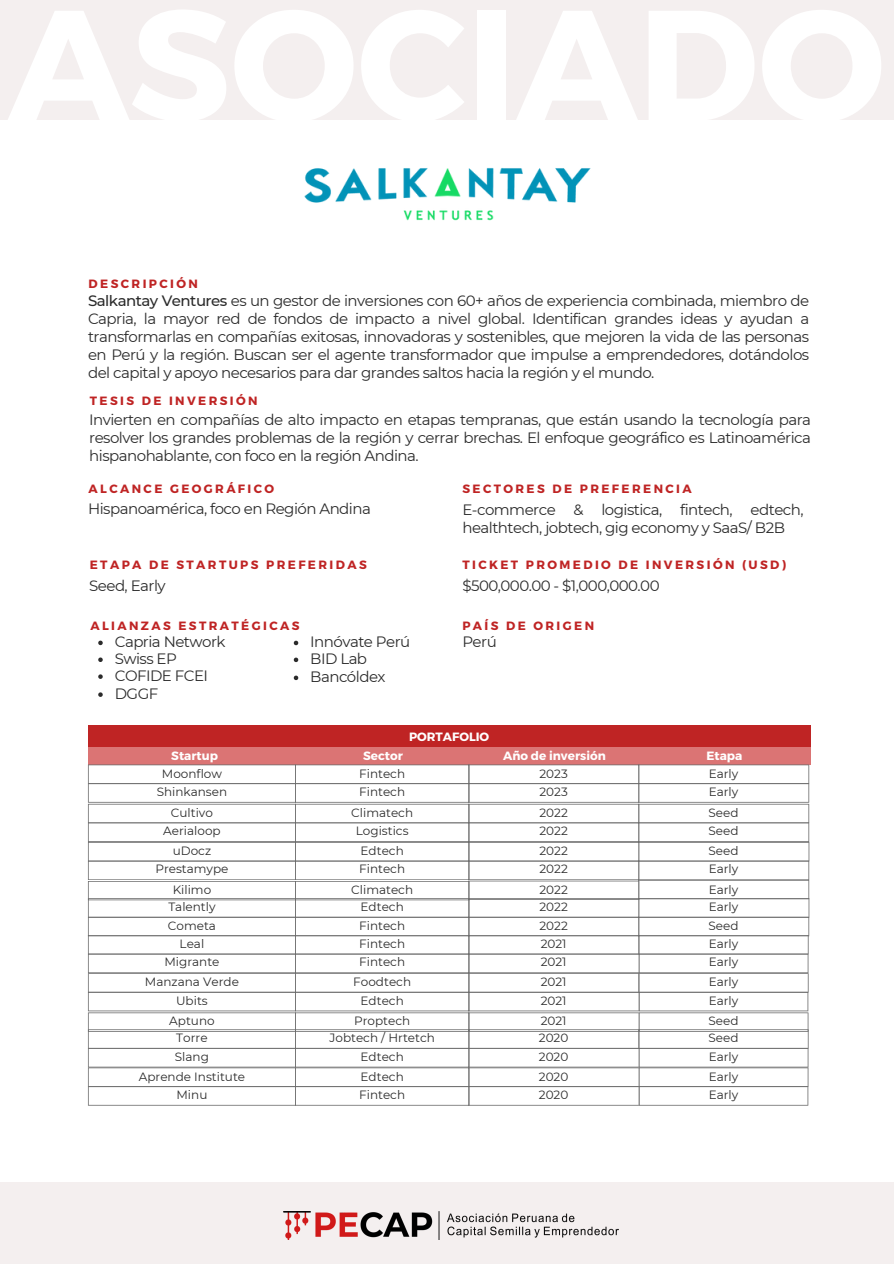
<style>
.page{position:relative;width:894px;height:1264px;background:#fff}
.page>*{position:absolute;margin:0;border:0;box-sizing:border-box;transform-origin:0 0}
.t1{font:15px/18px "Montserrat";letter-spacing:-.035em;color:#2b2b2b;text-align:justify}
.t2{font:12px "Montserrat";color:#2b2b2b}
.t3{font:700 12px "Montserrat";letter-spacing:.2em;color:#bf2424}
.t4{font:700 12px "Montserrat";color:#fff}
.s1{font-weight:500}
</style>
<div class="page">
<img style="left:304px;top:167px;width:287px;height:54px">
<div style="left:88px;top:725px;width:722px;height:22px;background:#bf2424"></div>
<div style="left:88px;top:747px;width:722px;height:17px;background:#db7474"></div>
<svg style="left:88px;top:764px;width:721px;height:341px"></svg>
<div style="left:0;top:1182px;width:893px;height:81px;background:#f4efef"></div>
<img style="left:283px;top:1211px;width:334px;height:28px">
<div style="left:0;top:0;width:893px;height:119px;background:#f4efef"></div>
<svg style="left:98px;top:640px;width:5px;height:5px"></svg>
<svg style="left:98px;top:657px;width:5px;height:5px"></svg>
<svg style="left:98px;top:674px;width:5px;height:5px"></svg>
<svg style="left:98px;top:692px;width:5px;height:5px"></svg>
<svg style="left:294px;top:640px;width:4px;height:5px"></svg>
<svg style="left:294px;top:657px;width:4px;height:5px"></svg>
<svg style="left:294px;top:675px;width:4px;height:5px"></svg>
<h2 class="t3" style="left:89px;top:276px;width:111px">DESCRIPCIÓN</h2>
<h3 class="t1" style="left:88px;top:292px;width:722px"><span class="s1">Salkantay Ventures</span> es un gestor de inversiones con 60+ años de experiencia combinada, miembro de Capria, la mayor red de fondos de impacto a nivel global. Identifican grandes ideas y ayudan a transformarlas en compañías exitosas, innovadoras y sostenibles, que mejoren la vida de las personas en Perú y la región. Buscan ser el agente transformador que impulse a emprendedores, dotándolos del capital y apoyo necesarios para dar grandes saltos hacia la región y el mundo.</h3>
<p class="t3" style="left:90px;top:393px;width:169px">TESIS DE INVERSIÓN</p>
<h3 class="t1" style="left:89px;top:410px;width:723px">Invierten en compañías de alto impacto en etapas tempranas, que están usando la tecnología para resolver los grandes problemas de la región y cerrar brechas. El enfoque geográfico es Latinoamérica hispanohablante, con foco en la región Andina.</h3>
<h2 class="t3" style="left:89px;top:481px;width:187px">ALCANCE GEOGRÁFICO</h2>
<h2 class="t3" style="left:462px;top:481px;width:231px">SECTORES DE PREFERENCIA</h2>
<h3 class="t1" style="left:88px;top:499px;width:284px">Hispanoamérica, foco en Región Andina</h3>
<h3 class="t1" style="left:462px;top:500px;width:342px">E-commerce &amp; logistica, fintech, edtech, healthtech, jobtech, gig economy y SaaS/ B2B</h3>
<h2 class="t3" style="left:90px;top:557px;width:278px">ETAPA DE STARTUPS PREFERIDAS</h2>
<h2 class="t3" style="left:462px;top:557px;width:325px">TICKET PROMEDIO DE INVERSIÓN (USD)</h2>
<h3 class="t1" style="left:89px;top:577px;width:78px">Seed, Early</h3>
<h3 class="t1" style="left:462px;top:577px;width:199px">$500,000.00 - $1,000,000.00</h3>
<p class="t3" style="left:90px;top:618px;width:210px">ALIANZAS ESTRATÉGICAS</p>
<h2 class="t3" style="left:462px;top:618px;width:133px">PAÍS DE ORIGEN</h2>
<p class="t1" style="left:310px;top:633px;width:101px">Innóvate Perú</p>
<p class="t1" style="left:310px;top:650px;width:58px">BID Lab</p>
<p class="t1" style="left:310px;top:668px;width:77px">Bancóldex</p>
<h3 class="t1" style="left:115px;top:633px;width:112px">Capria Network</h3>
<h3 class="t1" style="left:115px;top:650px;width:64px">Swiss EP</h3>
<p class="t1" style="left:115px;top:666px;width:95px">COFIDE FCEI</p>
<p class="t1" style="left:115px;top:684px;width:45px">DGGF</p>
<p class="t1" style="left:462px;top:633px;width:36px">Perú</p>
<h3 class="t4" style="left:409px;top:728px;width:82px">PORTAFOLIO</h3>
<p class="t4" style="left:171px;top:747px;width:48px">Startup</p>
<p class="t4" style="left:363px;top:747px;width:41px">Sector</p>
<p class="t4" style="left:503px;top:747px;width:104px">Año de inversión</p>
<p class="t4" style="left:706px;top:747px;width:37px">Etapa</p>
<p class="t2" style="left:162px;top:766px;width:62px">Moonflow</p>
<p class="t2" style="left:359px;top:766px;width:47px">Fintech</p>
<p class="t2" style="left:539px;top:766px;width:30px">2023</p>
<p class="t2" style="left:708px;top:766px;width:31px">Early</p>
<p class="t2" style="left:157px;top:784px;width:72px">Shinkansen</p>
<p class="t2" style="left:359px;top:784px;width:47px">Fintech</p>
<p class="t2" style="left:539px;top:784px;width:30px">2023</p>
<p class="t2" style="left:708px;top:784px;width:31px">Early</p>
<p class="t2" style="left:171px;top:805px;width:44px">Cultivo</p>
<p class="t2" style="left:351px;top:805px;width:63px">Climatech</p>
<p class="t2" style="left:539px;top:805px;width:30px">2022</p>
<p class="t2" style="left:708px;top:805px;width:32px">Seed</p>
<p class="t2" style="left:163px;top:823px;width:59px">Aerialoop</p>
<p class="t2" style="left:356px;top:823px;width:54px">Logistics</p>
<p class="t2" style="left:539px;top:823px;width:30px">2022</p>
<p class="t2" style="left:708px;top:823px;width:32px">Seed</p>
<p class="t2" style="left:173px;top:843px;width:40px">uDocz</p>
<p class="t2" style="left:360px;top:843px;width:45px">Edtech</p>
<p class="t2" style="left:539px;top:843px;width:30px">2022</p>
<p class="t2" style="left:708px;top:843px;width:32px">Seed</p>
<p class="t2" style="left:155px;top:861px;width:75px">Prestamype</p>
<p class="t2" style="left:173px;top:882px;width:40px">Kilimo</p>
<p class="t2" style="left:359px;top:861px;width:47px">Fintech</p>
<p class="t2" style="left:351px;top:882px;width:63px">Climatech</p>
<p class="t2" style="left:708px;top:861px;width:31px">Early</p>
<p class="t2" style="left:708px;top:882px;width:31px">Early</p>
<p class="t2" style="left:539px;top:861px;width:30px">2022</p>
<p class="t2" style="left:539px;top:882px;width:30px">2022</p>
<p class="t2" style="left:168px;top:899px;width:49px">Talently</p>
<p class="t2" style="left:360px;top:899px;width:45px">Edtech</p>
<p class="t2" style="left:539px;top:899px;width:30px">2022</p>
<p class="t2" style="left:708px;top:899px;width:31px">Early</p>
<p class="t2" style="left:168px;top:918px;width:50px">Cometa</p>
<p class="t2" style="left:359px;top:918px;width:47px">Fintech</p>
<p class="t2" style="left:539px;top:918px;width:30px">2022</p>
<p class="t2" style="left:708px;top:918px;width:32px">Seed</p>
<p class="t2" style="left:180px;top:936px;width:26px">Leal</p>
<p class="t2" style="left:359px;top:936px;width:47px">Fintech</p>
<p class="t2" style="left:540px;top:936px;width:27px">2021</p>
<p class="t2" style="left:708px;top:936px;width:31px">Early</p>
<p class="t2" style="left:164px;top:954px;width:57px">Migrante</p>
<p class="t2" style="left:359px;top:954px;width:47px">Fintech</p>
<p class="t2" style="left:540px;top:954px;width:27px">2021</p>
<p class="t2" style="left:708px;top:954px;width:31px">Early</p>
<p class="t2" style="left:145px;top:974px;width:96px">Manzana Verde</p>
<p class="t2" style="left:353px;top:974px;width:59px">Foodtech</p>
<p class="t2" style="left:540px;top:974px;width:27px">2021</p>
<p class="t2" style="left:708px;top:974px;width:31px">Early</p>
<p class="t2" style="left:176px;top:993px;width:33px">Ubits</p>
<p class="t2" style="left:169px;top:1013px;width:47px">Aptuno</p>
<p class="t2" style="left:360px;top:993px;width:45px">Edtech</p>
<p class="t2" style="left:354px;top:1013px;width:58px">Proptech</p>
<p class="t2" style="left:540px;top:993px;width:27px">2021</p>
<p class="t2" style="left:540px;top:1013px;width:27px">2021</p>
<p class="t2" style="left:708px;top:993px;width:31px">Early</p>
<p class="t2" style="left:708px;top:1013px;width:32px">Seed</p>
<p class="t2" style="left:176px;top:1030px;width:33px">Torre</p>
<p class="t2" style="left:329px;top:1030px;width:107px">Jobtech / Hrtetch</p>
<p class="t2" style="left:538px;top:1030px;width:31px">2020</p>
<p class="t2" style="left:708px;top:1030px;width:32px">Seed</p>
<p class="t2" style="left:175px;top:1049px;width:36px">Slang</p>
<p class="t2" style="left:360px;top:1049px;width:45px">Edtech</p>
<p class="t2" style="left:538px;top:1049px;width:31px">2020</p>
<p class="t2" style="left:708px;top:1049px;width:31px">Early</p>
<p class="t2" style="left:139px;top:1069px;width:108px">Aprende Institute</p>
<p class="t2" style="left:360px;top:1069px;width:45px">Edtech</p>
<p class="t2" style="left:538px;top:1069px;width:31px">2020</p>
<p class="t2" style="left:708px;top:1069px;width:31px">Early</p>
<p class="t2" style="left:176px;top:1087px;width:32px">Minu</p>
<p class="t2" style="left:359px;top:1087px;width:47px">Fintech</p>
<p class="t2" style="left:538px;top:1087px;width:31px">2020</p>
<p class="t2" style="left:708px;top:1087px;width:31px">Early</p>
</div>
